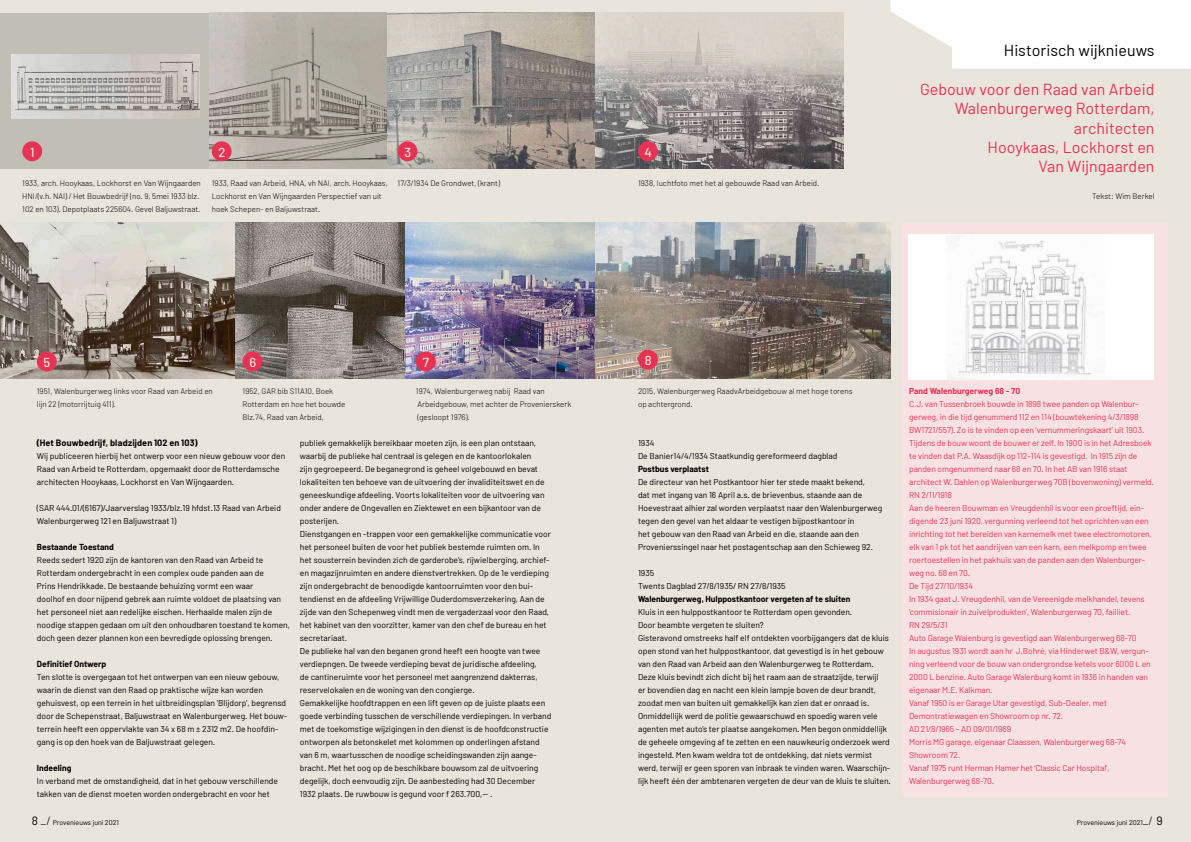
<style>
.page{position:relative;width:1191px;height:842px;background:#e9e4dc}
.page>*{position:absolute;margin:0;border:0;box-sizing:border-box;transform-origin:0 0}
.t1{font:16px/19.3px "Barlow";letter-spacing:.005em;color:#e73353;text-align:right}
.t2{font:16px "Barlow";letter-spacing:.005em;color:#000}
.t3{font:500 13px "Barlow";color:#e9e7e0}
.t4{font:700 9px "Barlow";letter-spacing:.02em;color:#000}
.t5{font:8.5px/13px "Barlow";color:#000}
.t6{font:8.5px/13px "Barlow";letter-spacing:-.01em;color:#e73353}
.t7{font:700 8.5px "Barlow";color:#000}
.t8{font:700 8.5px "Barlow";color:#e73353}
.t9{font:300 8px/13px "Barlow";color:#000}
.t10{font:7px "Barlow";color:#000}
.s1{font-size:12px}
.s2{font-weight:300;font-size:12px}
</style>
<div class="page">
<div style="left:901px;top:223px;width:266px;height:574px;background:#f8e1e3"></div>
<div style="left:0;top:13px;width:221px;height:156px;background:#c0beb5"></div>
<img style="left:11px;top:55px;width:189px;height:64px">
<img style="left:210px;top:13px;width:633px;height:156px">
<img style="left:0;top:223px;width:405px;height:156px">
<div style="left:22px;top:141px;width:20px;height:20px;background:#e73353;border-radius:50%"></div>
<div style="left:37px;top:351px;width:20px;height:20px;background:#e73353;border-radius:50%"></div>
<div style="left:397px;top:141px;width:20px;height:20px;background:#e73353;border-radius:50%"></div>
<div style="left:243px;top:351px;width:19px;height:20px;background:#e73353;border-radius:50%"></div>
<img style="left:405px;top:223px;width:190px;height:156px">
<div style="left:416px;top:351px;width:20px;height:20px;background:#e73353;border-radius:50%"></div>
<div style="left:638px;top:141px;width:20px;height:20px;background:#e73353;border-radius:50%"></div>
<img style="left:595px;top:223px;width:295px;height:156px">
<div style="left:638px;top:350px;width:20px;height:20px;background:#e73353;border-radius:50%"></div>
<div style="left:908px;top:234px;width:246px;height:146px;background:#fff"></div>
<img style="left:947px;top:235px;width:145px;height:145px">
<div style="left:212px;top:141px;width:20px;height:20px;background:#e73353;border-radius:50%"></div>
<svg style="left:890px;top:0;width:301px;height:69px;background:#fcfbfa"></svg>
<h1 class="t2" style="left:1003px;top:40px;width:152px">Historisch wijknieuws</h1>
<h2 class="t3" style="left:30px;top:144px;width:6px">1</h2>
<h2 class="t3" style="left:218px;top:144px;width:9px">2</h2>
<h2 class="t3" style="left:404px;top:144px;width:8px">3</h2>
<p class="t9" style="left:22px;top:176px;width:180px">1933, arch. Hooykaas, Lockhorst en Van Wijngaarden<br>HNI/(v.h. NAI) / Het Bouwbedrijf (no. 9, 5mei 1933 blz.<br>102 en 103). Depotplaats 225604. Gevel Baljuwstraat.</p>
<p class="t9" style="left:212px;top:176px;width:178px">1933, Raad van Arbeid, HNA, vh NAI, arch. Hooykaas,<br>Lockhorst en Van Wijngaarden Perspectief van uit hoek Schepen- en Baljuwstraat.</p>
<p class="t9" style="left:397px;top:176px;width:104px">17/3/1934 De Grondwet, (krant)</p>
<h2 class="t3" style="left:644px;top:144px;width:9px">4</h2>
<p class="t9" style="left:638px;top:176px;width:183px">1938, luchtfoto met het al gebouwde Raad van Arbeid.</p>
<h1 class="t1" style="left:920px;top:79px;width:236px">Gebouw voor den Raad van Arbeid<br>Walenburgerweg Rotterdam, architecten<br>Hooykaas, Lockhorst en<br>Van Wijngaarden</h1>
<p class="t9" style="left:1092px;top:189px;width:64px">Tekst: Wim Berkel</p>
<h2 class="t3" style="left:44px;top:354px;width:8px">5</h2>
<h2 class="t3" style="left:249px;top:354px;width:8px">6</h2>
<h2 class="t3" style="left:423px;top:354px;width:8px">7</h2>
<h2 class="t3" style="left:645px;top:352px;width:8px">8</h2>
<p class="t9" style="left:37px;top:384px;width:177px">1951, Walenburgerweg links voor Raad van Arbeid en lijn 22 (motorrijtuig 411).</p>
<p class="t9" style="left:243px;top:384px;width:104px">1952, GAR bib S11A10, Boek<br>Rotterdam en hoe het bouwde<br>Blz.74, Raad van Arbeid,</p>
<p class="t9" style="left:416px;top:384px;width:157px">1974, Walenburgerweg nabij Raad van<br>Arbeidgebouw, met achter de Provenierskerk (gesloopt 1976).</p>
<p class="t4" style="left:37px;top:437px;width:162px">(Het Bouwbedrijf, bladzijden 102 en 103)</p>
<p class="t5" style="left:37px;top:449px;width:250px">Wij publiceeren hierbij het ontwerp voor een nieuw gebouw voor den<br>Raad van Arbeid te Rotterdam, opgemaakt door de Rotterdamsche architecten Hooykaas, Lockhorst en Van Wijngaarden.</p>
<p class="t5" style="left:37px;top:501px;width:246px">(SAR 444.01/(6167)/Jaarverslag 1933/blz.19 hfdst.13 Raad van Arbeid<br>Walenburgerweg 121 en Baljuwstraat 1)</p>
<p class="t7" style="left:37px;top:541px;width:79px">Bestaande Toestand</p>
<p class="t5" style="left:37px;top:553px;width:254px">Reeds sedert 1920 zijn de kantoren van den Raad van Arbeid te Rotterdam ondergebracht in een complex oude panden aan de<br>Prins Hendrikkade. De bestaande behuizing vormt een waar<br>doolhof en door nijpend gebrek aan ruimte voldoet de plaatsing van het personeel niet aan redelijke eischen. Herhaalde malen zijn de noodige stappen gedaan om uit den onhoudbaren toestand te komen, doch geen dezer plannen kon een bevredigde oplossing brengen.</p>
<p class="t7" style="left:37px;top:658px;width:71px">Definitief Ontwerp</p>
<p class="t5" style="left:37px;top:670px;width:252px">Ten slotte is overgegaan tot het ontwerpen van een nieuw gebouw, waarin de dienst van den Raad op praktische wijze kan worden gehuisvest, op een terrein in het uitbreidingsplan ‘Blijdorp’, begrensd door de Schepenstraat, Baljuwstraat en Walenburgerweg. Het bouw&shy;terrein heeft een oppervlakte van 34 x 68 m ± 2312 m2. De hoofdin&shy;gang is op den hoek van de Baljuwstraat gelegen.</p>
<p class="t7" style="left:37px;top:762px;width:36px">Indeeling</p>
<p class="t5" style="left:37px;top:774px;width:243px">In verband met de omstandigheid, dat in het gebouw verschillende takken van de dienst moeten worden ondergebracht en voor het</p>
<p class="t5" style="left:300px;top:436px;width:253px">publiek gemakkelijk bereikbaar moeten zijn, is een plan ontstaan, waarbij de publieke hal centraal is gelegen en de kantoorlokalen<br>zijn gegroepeerd. De beganegrond is geheel volgebouwd en bevat lokaliteiten ten behoeve van de uitvoering der invaliditeitswet en de geneeskundige afdeeling. Voorts lokaliteiten voor de uitvoering van onder andere de Ongevallen en Ziektewet en een bijkantoor van de posterijen.<br>Dienstgangen en -trappen voor een gemakkelijke communicatie voor het personeel buiten de voor het publiek bestemde ruimten om. In het sousterrein bevinden zich de garderobe’s, rijwielberging, archief&shy;en magazijnruimten en andere dienstvertrekken. Op de 1e verdieping zijn ondergebracht de benoodigde kantoorruimten voor den bui&shy;tendienst en de afdeeling Vrijwillige Ouderdomsverzekering, Aan de zijde van den Schepenweg vindt men de vergaderzaal voor den Raad, het kabinet van den voorzitter, kamer van den chef de bureau en het secretariaat.<br>De publieke hal van den beganen grond heeft een hoogte van twee verdiepngen. De tweede verdieping bevat de juridische afdeeling,<br>de cantineruimte voor het personeel met aangrenzend dakterras, reservelokalen en de woning van den congierge.<br>Gemakkelijke hoofdtrappen en een lift geven op de juiste plaats een goede verbinding tusschen de verschillende verdiepingen. In verband met de toekomstige wijzigingen in den dienst is de hoofdconstructie ontworpen als betonskelet met kolommen op onderlingen afstand van 6 m, waartusschen de noodige scheidingswanden zijn aange&shy;bracht. Met het oog op de beschikbare bouwsom zal de uitvoering degelijk, doch eenvoudig zijn. De aanbesteding had 30 December 1932 plaats. De ruwbouw is gegund voor f 263.700,-- .</p>
<p class="t9" style="left:638px;top:384px;width:216px">2015, Walenburgerweg RaadvArbeidgebouw al met hoge torens op achtergrond.</p>
<p class="t5" style="left:638px;top:436px;width:201px">1934<br>De Banier14/4/1934 Staatkundig gereformeerd dagblad</p>
<p class="t7" style="left:638px;top:463px;width:72px">Postbus verplaatst</p>
<p class="t5" style="left:638px;top:475px;width:246px">De directeur van het Postkantoor hier ter stede maakt bekend,<br>dat met ingang van 16 April a.s. de brievenbus, staande aan de Hoevestraat alhier zal worden verplaatst naar den Walenburgerweg tegen den gevel van het aldaar te vestigen bijpostkantoor in<br>het gebouw van den Raad van Arbeid en die, staande aan den Provenierssingel naar het postagentschap aan den Schieweg 92.</p>
<p class="t5" style="left:638px;top:566px;width:149px">1935<br>Twents Dagblad 27/8/1935/ RN 27/8/1935</p>
<p class="t7" style="left:638px;top:593px;width:214px">Walenburgerweg, Hulppostkantoor vergeten af te sluiten</p>
<p class="t5" style="left:638px;top:605px;width:254px">Kluis in een hulppostkantoor te Rotterdam open gevonden.<br>Door beambte vergeten te sluiten?<br>Gisteravond omstreeks half elf ontdekten voorbijgangers dat de kluis open stond van het hulppostkantoor, dat gevestigd is in het gebouw van den Raad van Arbeid aan den Walenburgerweg te Rotterdam.<br>Deze kluis bevindt zich dicht bij het raam aan de straatzijde, terwijl<br>er bovendien dag en nacht een klein lampje boven de deur brandt, zoodat men van buiten uit gemakkelijk kan zien dat er onraad is.<br>Onmiddellijk werd de politie gewaarschuwd en spoedig waren vele agenten met auto’s ter plaatse aangekomen. Men begon onmiddellijk de geheele omgeving af te zetten en een nauwkeurig onderzoek werd ingesteld. Men kwam weldra tot de ontdekking, dat niets vermist werd, terwijl er geen sporen van inbraak te vinden waren. Waarschijn&shy;lijk heeft één der ambtenaren vergeten de deur van de kluis te sluiten.</p>
<p class="t8" style="left:909px;top:385px;width:113px">Pand Walenburgerweg 68 - 70</p>
<p class="t6" style="left:909px;top:397px;width:246px">C.J. van Tussenbroek bouwde in 1898 twee panden op Walenbur&shy;gerweg, in die tijd genummerd 112 en 114 (bouwtekening 4/3/1898<br>BW1721/557). Zo is te vinden op een ‘vernummeringskaart’ uit 1903.<br>Tijdens de bouw woont de bouwer er zelf. In 1900 is in het Adresboek te vinden dat P.A. Waasdijk op 112-114 is gevestigd. In 1915 zijn de panden omgenummerd naar 68 en 70. In het AB van 1916 staat architect W. Dahlen op Walenburgerweg 70B (bovenwoning) vermeld.<br>RN 2/11/1918<br>Aan de heeren Bouwman en Vreugdenhil is voor een proeftijd, ein&shy;digende 23 juni 1920, vergunning verleend tot het oprichten van een inrichting tot het bereiden van karnemelk met twee electromotoren, elk van 1 pk tot het aandrijven van een karn, een melkpomp en twee roertoestellen in het pakhuis van de panden aan den Walenburger&shy;weg no. 68 en 70.<br>De Tijd 27/10/1934<br>In 1934 gaat J. Vreugdenhil, van de Vereenigde melkhandel, tevens ‘commisionair in zuivelprodukten’, Walenburgerweg 70, failliet.<br>RN 29/5/31<br>Auto Garage Walenburg is gevestigd aan Walenburgerweg 68-70<br>In augustus 1931 wordt aan hr J.Bohré, via Hinderwet B&amp;W, vergun&shy;ning verleend voor de bouw van ondergrondse ketels voor 6000 L en 2000 L benzine. Auto Garage Walenburg komt in 1936 in handen van eigenaar M.E. Kalkman.<br>Vanaf 1950 is er Garage Utar gevestigd, Sub-Dealer, met Demontratiewagen en Showroom op nr. 72.<br>AD 21/8/1965 – AD 09/01/1969<br>Morris MG garage, eigenaar Claassen, Walenburgerweg 68-74<br>Showroom 72.<br>Vanaf 1975 runt Herman Hamer het ‘Classic Car Hospital’, Walenburgerweg 68-70.</p>
<p class="t10" style="left:32px;top:818px;width:88px"><span class="s1">8</span> <span class="s2">_/</span> Provenieuws juni 2021</p>
<p class="t10" style="left:1076px;top:818px;width:87px">Provenieuws juni 2021<span class="s2">_/</span> <span class="s1">9</span></p>
</div>
